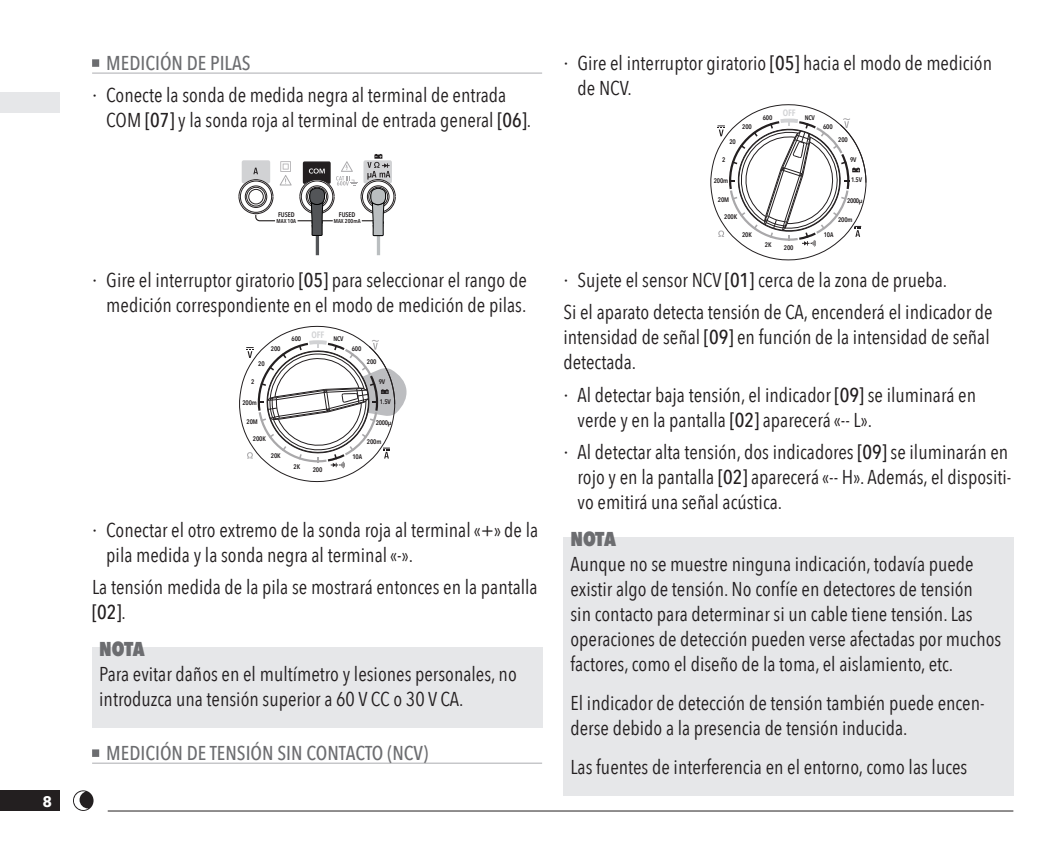
<style>
.page{position:relative;width:1063px;height:851px;background:#fff}
.page>*{position:absolute;margin:0;border:0;box-sizing:border-box;transform-origin:0 0}
.TEKST_-_NOTE_IMPORTANT{font:20px/25px "Avenir Next Condensed";color:#231f20}
.TEKST{font:20px/25px "Avenir Next Condensed";color:#231f20}
.TITLE_-_NIV2{font:500 20px "Avenir Next Condensed";color:#6c6d70}
.TITLE_-_NOTE_IMPORTANT{font:800 20px "Avenir Next Condensed";letter-spacing:-.02em;color:#6c6d70}
.t1{font:700 15px "Avenir Next";color:#fff}
.t2{font:600 9.25px "Avenir Next Condensed";letter-spacing:-.025em;color:#d1d2d4}
.t3{font:600 6.75px "Avenir Next Condensed";letter-spacing:-.025em;color:#231f20}
.t4{font:600 5.75px "Avenir Next Condensed";color:#231f20}
.s1{font-family:"Avenir Next"}
.s2{font-weight:500}
</style>
<div class="page">
<div style="left:0;top:790px;width:59px;height:20px;background:#231f20"></div>
<hr style="left:108px;top:810px;width:905px;height:1px;background:#231f20">
<div style="left:0;top:92px;width:59px;height:21px;background:#e6e7e9"></div>
<svg style="left:73px;top:790px;width:21px;height:20px"></svg>
<div style="left:92px;top:59px;width:7px;height:8px;background:#6c6d70"></div>
<hr style="left:92px;top:72px;width:450px;height:2px;background:#bcbdc0">
<div style="left:92px;top:647px;width:450px;height:80px;background:#e6e7e9"></div>
<div style="left:92px;top:749px;width:7px;height:7px;background:#6c6d70"></div>
<hr style="left:92px;top:762px;width:450px;height:1px;background:#bcbdc0">
<svg style="left:238px;top:160px;width:54px;height:61px"></svg>
<svg style="left:298px;top:154px;width:98px;height:101px"></svg>
<svg style="left:239px;top:325px;width:168px;height:157px"></svg>
<div style="left:563px;top:536px;width:450px;height:156px;background:#e6e7e9"></div>
<div style="left:563px;top:675px;width:450px;height:81px;background:#e6e7e9"></div>
<div style="left:563px;top:740px;width:450px;height:55px;background:#e6e7e9"></div>
<svg style="left:710px;top:104px;width:157px;height:156px"></svg>
<p class="t1" style="left:42px;top:788px;width:11px">8</p>
<p class="TITLE_-_NIV2" style="left:106px;top:51px;width:146px">MEDICIÓN DE PILAS</p>
<p class="TEKST_-_NOTE_IMPORTANT" style="left:106px;top:81px;width:426px;text-indent:-14px"><span class="s1">·</span> Conecte la sonda de medida negra al terminal de entrada<br>COM <span class="s2">[07]</span> y la sonda roja al terminal de entrada general <span class="s2">[06]</span>.</p>
<p class="t3" style="left:278px;top:209px;width:18px">FUSED</p>
<p class="t4" style="left:277px;top:215px;width:21px">MAX 10A</p>
<p class="t3" style="left:339px;top:209px;width:18px">FUSED</p>
<p class="t4" style="left:334px;top:215px;width:28px">MAX 200mA</p>
<p class="TEKST_-_NOTE_IMPORTANT" style="left:92px;top:267px;width:436px;text-align:right"><span class="s1">·</span> Gire el interruptor giratorio <span class="s2">[05]</span> para seleccionar el rango de medición correspondiente en el modo de medición de pilas.</p>
<p class="t2" style="left:312px;top:327px;width:34px">OFF <sub>NCV</sub></p>
<p class="t3" style="left:352px;top:343px;width:11px">600</p>
<p class="t3" style="left:367px;top:355px;width:11px">200</p>
<p class="t3" style="left:379px;top:375px;width:8px">9V</p>
<p class="t3" style="left:380px;top:396px;width:13px">1.5V</p>
<p class="t3" style="left:376px;top:416px;width:17px">2000µ</p>
<p class="t3" style="left:367px;top:435px;width:16px">200m</p>
<p class="t3" style="left:353px;top:450px;width:11px">10A</p>
<p class="t3" style="left:313px;top:463px;width:11px">200</p>
<p class="t3" style="left:292px;top:333px;width:11px">600</p>
<p class="t3" style="left:271px;top:343px;width:11px">200</p>
<p class="t3" style="left:258px;top:357px;width:8px">20</p>
<p class="t3" style="left:251px;top:375px;width:5px">2</p>
<p class="t3" style="left:242px;top:396px;width:16px">200m</p>
<p class="t3" style="left:247px;top:415px;width:13px">20M</p>
<p class="t3" style="left:253px;top:432px;width:14px">200K</p>
<p class="t3" style="left:271px;top:450px;width:11px">20K</p>
<p class="t3" style="left:294px;top:460px;width:8px">2K</p>
<p class="TEKST_-_NOTE_IMPORTANT" style="left:106px;top:516px;width:433px;text-indent:-14px"><span class="s1">·</span> Conectar el otro extremo de la sonda roja al terminal «+» de la pila medida y la sonda negra al terminal «-».</p>
<p class="TEKST" style="left:92px;top:573px;width:447px">La tensión medida de la pila se mostrará entonces en la pantalla <span class="s2">[02]</span>.</p>
<p class="TITLE_-_NOTE_IMPORTANT" style="left:99px;top:636px;width:47px">NOTA</p>
<p class="TEKST_-_NOTE_IMPORTANT" style="left:99px;top:660px;width:419px">Para evitar daños en el multímetro y lesiones personales, no introduzca una tensión superior a 60 V CC o 30 V CA.</p>
<p class="TITLE_-_NIV2" style="left:106px;top:740px;width:323px">MEDICIÓN DE TENSIÓN SIN CONTACTO (NCV)</p>
<p class="TEKST_-_NOTE_IMPORTANT" style="left:578px;top:49px;width:416px;text-indent:-14px"><span class="s1">·</span> Gire el interruptor giratorio <span class="s2">[05]</span> hacia el modo de medición de NCV.</p>
<p class="t2" style="left:783px;top:105px;width:34px">OFF <sub>NCV</sub></p>
<p class="t3" style="left:823px;top:121px;width:11px">600</p>
<p class="t3" style="left:838px;top:134px;width:11px">200</p>
<p class="t3" style="left:850px;top:154px;width:8px">9V</p>
<p class="t3" style="left:851px;top:174px;width:13px">1.5V</p>
<p class="t3" style="left:847px;top:195px;width:17px">2000µ</p>
<p class="t3" style="left:838px;top:214px;width:16px">200m</p>
<p class="t3" style="left:824px;top:229px;width:11px">10A</p>
<p class="t3" style="left:784px;top:242px;width:11px">200</p>
<p class="t3" style="left:763px;top:111px;width:11px">600</p>
<p class="t3" style="left:742px;top:121px;width:11px">200</p>
<p class="t3" style="left:729px;top:136px;width:8px">20</p>
<p class="t3" style="left:722px;top:154px;width:5px">2</p>
<p class="t3" style="left:714px;top:175px;width:16px">200m</p>
<p class="t3" style="left:718px;top:194px;width:13px">20M</p>
<p class="t3" style="left:724px;top:211px;width:14px">200K</p>
<p class="t3" style="left:742px;top:228px;width:11px">20K</p>
<p class="t3" style="left:765px;top:239px;width:8px">2K</p>
<p class="TEKST_-_NOTE_IMPORTANT" style="left:563px;top:267px;width:385px"><span class="s1">·</span> Sujete el sensor NCV <span class="s2">[01]</span> cerca de la zona de prueba.</p>
<p class="TEKST" style="left:563px;top:299px;width:431px">Si el aparato detecta tensión de CA, encenderá el indicador de intensidad de señal <span class="s2">[09]</span> en función de la intensidad de señal detectada.</p>
<p class="TEKST_-_NOTE_IMPORTANT" style="left:578px;top:381px;width:400px;text-indent:-14px"><span class="s1">·</span> Al detectar baja tensión, el indicador <span class="s2">[09]</span> se iluminará en verde y en la pantalla <span class="s2">[02]</span> aparecerá «-- L».</p>
<p class="TEKST_-_NOTE_IMPORTANT" style="left:578px;top:438px;width:435px;text-indent:-14px"><span class="s1">·</span> Al detectar alta tensión, dos indicadores <span class="s2">[09]</span> se iluminarán en rojo y en la pantalla <span class="s2">[02]</span> aparecerá «-- H». Además, el dispositi&shy;vo emitirá una señal acústica.</p>
<p class="TITLE_-_NOTE_IMPORTANT" style="left:570px;top:526px;width:47px">NOTA</p>
<p class="TEKST_-_NOTE_IMPORTANT" style="left:570px;top:550px;width:432px">Aunque no se muestre ninguna indicación, todavía puede existir algo de tensión. No confíe en detectores de tensión<br>sin contacto para determinar si un cable tiene tensión. Las operaciones de detección pueden verse afectadas por muchos factores,como el diseño de la toma, el aislamiento, etc.</p>
<p class="TEKST_-_NOTE_IMPORTANT" style="left:570px;top:689px;width:416px">El indicador de detección de tensión también puede encen&shy;derse debido a la presencia de tensión inducida.</p>
<p class="TEKST_-_NOTE_IMPORTANT" style="left:570px;top:753px;width:398px">Las fuentes de interferencia en el entorno, como las luces</p>
</div>
